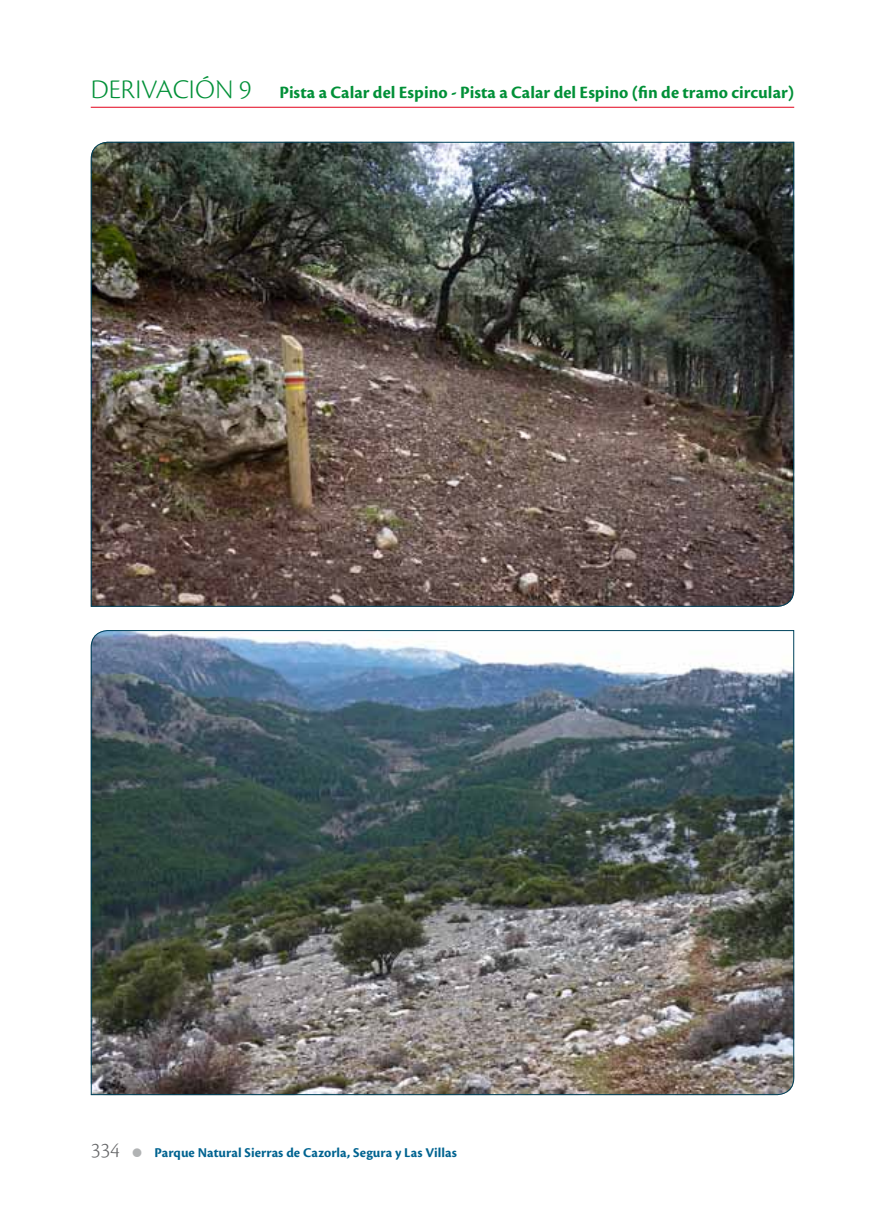
<style>
.page{position:relative;width:885px;height:1225px;background:#fff}
.page>*{position:absolute;margin:0;border:0;box-sizing:border-box;transform-origin:0 0}
.t1{font:300 28px "Cronos Pro";color:#009037}
.t2{font:300 22px "Cronos Pro";color:#646567}
.t3{font:700 18px "Cronos Pro";color:#009037}
.t4{font:700 14px "Cronos Pro";color:#006390}
.s1{font-weight:300;font-size:28px}
</style>
<div class="page">
<hr style="left:91px;top:107px;width:703px;height:1px;background:#e2001a">
<img style="left:90px;top:141px;width:704px;height:466px">
<img style="left:90px;top:630px;width:704px;height:465px">
<h1 class="t1" style="left:91px;top:73px;width:15px">DERIVACIÓN</h1>
<p class="t3" style="left:239px;top:82px;width:556px"><span class="s1">9</span> Pista a Calar del Espino - Pista a Calar del Espino (fin de tramo circular)</p>
<p class="t2" style="left:91px;top:1137px;width:31px">334</p>
<p class="t4" style="left:155px;top:1144px;width:304px">Parque Natural Sierras de Cazorla, Segura y Las Villas</p>
</div>
